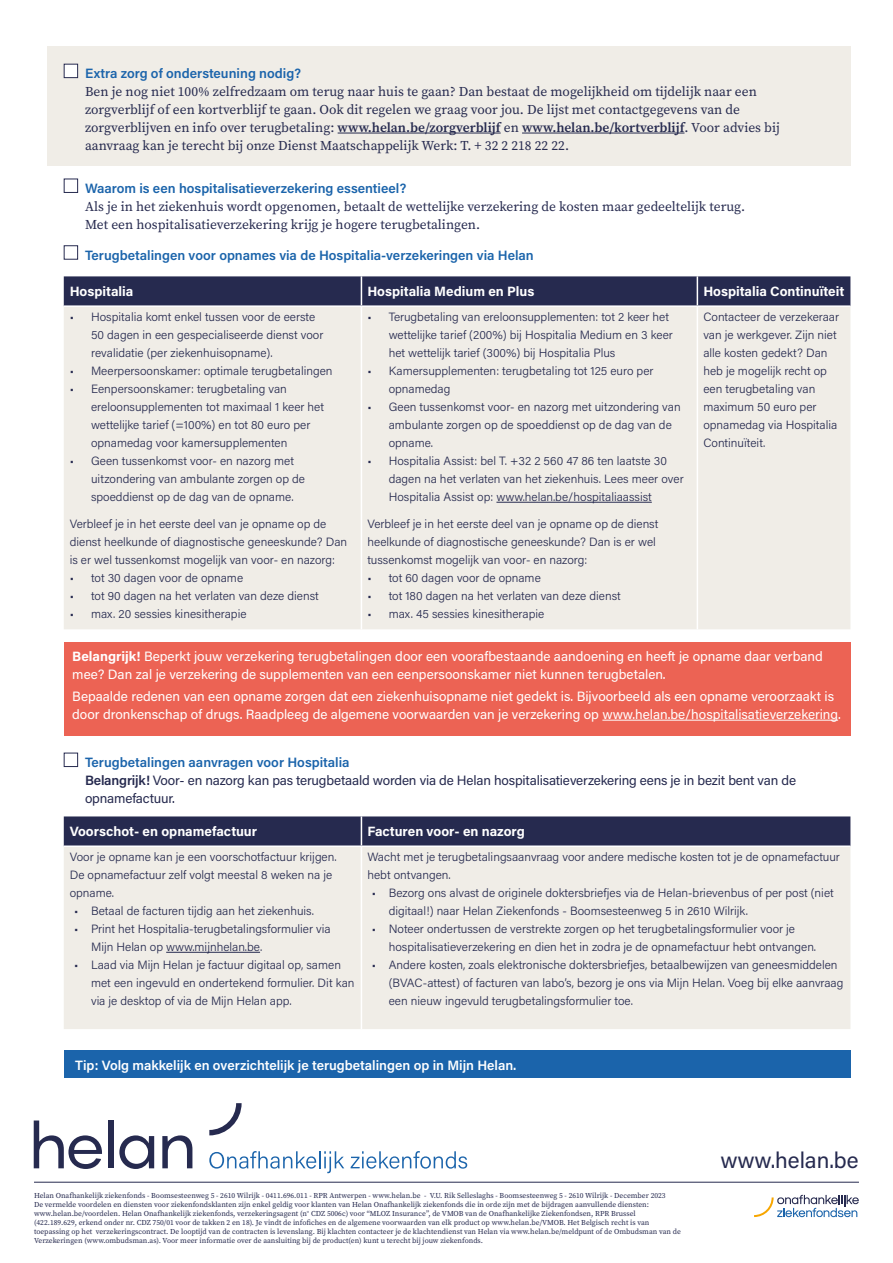
<style>
.page{position:relative;width:893px;height:1263px;background:#fff}
.page>*{position:absolute;margin:0;border:0;box-sizing:border-box;transform-origin:0 0}
.t1{font:22.5px "Acumin Pro";color:#262a4f}
.t2{font:13.5px/18px "Source Serif Pro";color:#262a4f}
.t3{font:13.5px/18px "Acumin Pro";color:#fff}
.t4{font:13.5px/18px "Acumin Pro";letter-spacing:-.015em;color:#262a4f}
.t5{font:600 13.5px "Acumin Pro";color:#1b64ab}
.t6{font:700 13.5px "Acumin Pro";color:#fff}
.t7{font:600 13.5px "Acumin Pro";color:#fff}
.t8{font:300 12px/18px "Acumin Pro";color:#262a4f}
.t9{font:7.5px/9px "Source Serif Pro";color:#262a4f}
.s1{font-weight:600}
.s2{font-weight:700}
.s3{font-weight:600;color:#1b64ab}
</style>
<div class="page">
<div style="left:64px;top:307px;width:786px;height:322px;background:#f0ede7"></div>
<div style="left:64px;top:276px;width:786px;height:29px;background:#262a4f"></div>
<hr style="left:361px;top:307px;width:1px;height:322px;background:#fff">
<hr style="left:697px;top:307px;width:1px;height:322px;background:#fff">
<hr style="left:496px;top:502px;width:156px;height:1px;background:#262a4f">
<div style="left:64px;top:642px;width:786px;height:94px;background:#ec6354"></div>
<hr style="left:602px;top:720px;width:236px;height:1px;background:#fff">
<div style="left:64px;top:179px;width:14px;height:14px;border:1px solid #262a4f"></div>
<div style="left:64px;top:245px;width:14px;height:15px;border:1px solid #262a4f"></div>
<div style="left:47px;top:47px;width:803px;height:119px;background:#f0ede7"></div>
<hr style="left:338px;top:133px;width:163px;height:1px;background:#262a4f">
<hr style="left:522px;top:133px;width:162px;height:1px;background:#262a4f">
<div style="left:64px;top:64px;width:14px;height:14px;background:#fff;border:1px solid #262a4f"></div>
<div style="left:64px;top:753px;width:14px;height:14px;border:1px solid #262a4f"></div>
<div style="left:64px;top:1050px;width:786px;height:28px;background:#1b64ab"></div>
<hr style="left:34px;top:1182px;width:825px;height:1px;background:#262a4f">
<svg style="left:754px;top:1195px;width:105px;height:22px"></svg>
<div style="left:64px;top:847px;width:786px;height:182px;background:#f0ede7"></div>
<div style="left:64px;top:816px;width:786px;height:29px;background:#262a4f"></div>
<hr style="left:361px;top:847px;width:1px;height:182px;background:#fff">
<hr style="left:166px;top:952px;width:94px;height:1px;background:#262a4f">
<svg style="left:209px;top:1151px;width:135px;height:22px"></svg>
<svg style="left:351px;top:1151px;width:116px;height:17px"></svg>
<svg style="left:34px;top:1120px;width:68px;height:49px"></svg>
<div style="left:108px;top:1120px;width:5px;height:48px;background:#262a4f"></div>
<svg style="left:119px;top:1135px;width:35px;height:34px"></svg>
<svg style="left:162px;top:1135px;width:30px;height:33px"></svg>
<svg style="left:209px;top:1103px;width:33px;height:32px"></svg>
<p class="t5" style="left:85px;top:64px;width:218px">Extra zorg of ondersteuning nodig?</p>
<p class="t2" style="left:85px;top:82px;width:696px">Ben je nog niet 100% zelfredzaam om terug naar huis te gaan? Dan bestaat de mogelijkheid om tijdelijk naar een zorgverblijf of een kortverblijf te gaan. Ook dit regelen we graag voor jou. De lijst met contactgegevens van de zorgverblijven en info over terugbetaling: <span class="s1">www.helan.be/zorgverblijf</span> en <span class="s1">www.helan.be/kortverblijf</span>. Voor advies bij aanvraag kan je terecht bij onze Dienst Maatschappelijk Werk: T. + 32 2 218 22 22.</p>
<p class="t5" style="left:85px;top:179px;width:323px">Waarom is een hospitalisatieverzekering essentieel?</p>
<p class="t2" style="left:85px;top:197px;width:662px">Als je in het ziekenhuis wordt opgenomen, betaalt de wettelijke verzekering de kosten maar gedeeltelijk terug.<br>Met een hospitalisatieverzekering krijg je hogere terugbetalingen.</p>
<p class="t5" style="left:85px;top:245px;width:450px">Terugbetalingen voor opnames via de Hospitalia-verzekeringen via Helan</p>
<p class="t6" style="left:70px;top:282px;width:65px">Hospitalia</p>
<p class="t6" style="left:367px;top:282px;width:168px">Hospitalia Medium en Plus</p>
<p class="t6" style="left:703px;top:282px;width:143px">Hospitalia Continuïteit</p>
<p class="t8" style="left:91px;top:307px;width:234px;text-indent:-21px">• Hospitalia komt enkel tussen voor de eerste<br>50 dagen in een gespecialiseerde dienst voor revalidatie (per ziekenhuisopname).</p>
<p class="t8" style="left:70px;top:361px;width:264px">• Meerpersoonskamer: optimale terugbetalingen</p>
<p class="t8" style="left:91px;top:379px;width:235px;text-indent:-21px">• Eenpersoonskamer: terugbetaling van ereloonsupplementen tot maximaal 1 keer het wettelijke tarief (=100%) en tot 80 euro per opnamedag voor kamersupplementen</p>
<p class="t8" style="left:91px;top:451px;width:215px;text-indent:-21px">• Geen tussenkomst voor- en nazorg met uitzondering van ambulante zorgen op de spoeddienst op de dag van de opname.</p>
<p class="t8" style="left:70px;top:514px;width:279px">Verbleef je in het eerste deel van je opname op de dienst heelkunde of diagnostische geneeskunde? Dan is er wel tussenkomst mogelijk van voor- en nazorg:</p>
<p class="t8" style="left:70px;top:568px;width:175px">• tot 30 dagen voor de opname</p>
<p class="t8" style="left:70px;top:586px;width:250px">• tot 90 dagen na het verlaten van deze dienst</p>
<p class="t8" style="left:70px;top:604px;width:178px">• max. 20 sessies kinesitherapie</p>
<p class="t8" style="left:389px;top:307px;width:286px;text-indent:-21px">• Terugbetaling van ereloonsupplementen: tot 2 keer het wettelijke tarief (200%) bij Hospitalia Medium en 3 keer het wettelijk tarief (300%) bij Hospitalia Plus</p>
<p class="t8" style="left:389px;top:361px;width:266px;text-indent:-21px">• Kamersupplementen: terugbetaling tot 125 euro per opnamedag</p>
<p class="t8" style="left:389px;top:397px;width:293px;text-indent:-21px">• Geen tussenkomst voor- en nazorg met uitzondering van ambulante zorgen op de spoeddienst op de dag van de opname.</p>
<p class="t8" style="left:389px;top:451px;width:297px;text-indent:-21px">• Hospitalia Assist: bel T. +32 2 560 47 86 ten laatste 30 dagen na het verlaten van het ziekenhuis. Lees meer over<br>Hospitalia Assist op: www.helan.be/hospitaliaassist</p>
<p class="t8" style="left:367px;top:514px;width:292px">Verbleef je in het eerste deel van je opname op de dienst heelkunde of diagnostische geneeskunde? Dan is er wel tussenkomst mogelijk van voor- en nazorg:</p>
<p class="t8" style="left:367px;top:568px;width:175px">• tot 60 dagen voor de opname</p>
<p class="t8" style="left:367px;top:586px;width:255px">• tot 180 dagen na het verlaten van deze dienst</p>
<p class="t8" style="left:367px;top:604px;width:178px">• max. 45 sessies kinesitherapie</p>
<p class="t8" style="left:703px;top:307px;width:137px">Contacteer de verzekeraar van je werkgever. Zijn niet alle kosten gedekt? Dan heb je mogelijk recht op een terugbetaling van maximum 50 euro per opnamedag via Hospitalia<br>Continuïteit.</p>
<p class="t3" style="left:72px;top:646px;width:752px"><span class="s2">Belangrijk!</span> Beperkt jouw verzekering terugbetalingen door een voorafbestaande aandoening en heeft je opname daar verband mee? Dan zal je verzekering de supplementen van een eenpersoonskamer niet kunnen terugbetalen.</p>
<p class="t3" style="left:72px;top:686px;width:770px">Bepaalde redenen van een opname zorgen dat een ziekenhuisopname niet gedekt is. Bijvoorbeeld als een opname veroorzaakt is door dronkenschap of drugs. Raadpleeg de algemene voorwaarden van je verzekering op www.helan.be/hospitalisatieverzekering.</p>
<p class="t4" style="left:85px;top:753px;width:712px"><span class="s3">Terugbetalingen aanvragen voor Hospitalia<br></span><span class="s1">Belangrijk!</span> Voor- en nazorg kan pas terugbetaald worden via de Helan hospitalisatieverzekering eens je in bezit bent van de opnamefactuur.</p>
<p class="t6" style="left:70px;top:822px;width:189px">Voorschot- en opnamefactuur</p>
<p class="t6" style="left:367px;top:822px;width:159px">Facturen voor- en nazorg</p>
<p class="t8" style="left:70px;top:847px;width:268px">Voor je opname kan je een voorschotfactuur krijgen.<br>De opnamefactuur zelf volgt meestal 8 weken na je opname.</p>
<p class="t8" style="left:74px;top:901px;width:242px">• Betaal de facturen tijdig aan het ziekenhuis.</p>
<p class="t8" style="left:91px;top:919px;width:241px;text-indent:-17px">• Print het Hospitalia-terugbetalingsformulier via<br>Mijn Helan op www.mijnhelan.be.</p>
<p class="t8" style="left:91px;top:955px;width:265px;text-indent:-17px">• Laad via Mijn Helan je factuur digitaal op, samen met een ingevuld en ondertekend formulier. Dit kan via je desktop of via de Mijn Helan app.</p>
<p class="t8" style="left:367px;top:847px;width:474px">Wacht met je terugbetalingsaanvraag voor andere medische kosten tot je de opnamefactuur hebt ontvangen.</p>
<p class="t8" style="left:389px;top:883px;width:447px;text-indent:-17px">• Bezorg ons alvast de originele doktersbriefjes via de Helan-brievenbus of per post (niet digitaal!) naar Helan Ziekenfonds - Boomsesteenweg 5 in 2610 Wilrijk.</p>
<p class="t8" style="left:389px;top:919px;width:429px;text-indent:-17px">• Noteer ondertussen de verstrekte zorgen op het terugbetalingsformulier voor je hospitalisatieverzekering en dien het in zodra je de opnamefactuur hebt ontvangen.</p>
<p class="t8" style="left:389px;top:955px;width:456px;text-indent:-17px">• Andere kosten, zoals elektronische doktersbriefjes, betaalbewijzen van geneesmiddelen (BVAC-attest) of facturen van labo’s, bezorg je ons via Mijn Helan. Voeg bij elke aanvraag een nieuw ingevuld terugbetalingsformulier toe.</p>
<p class="t7" style="left:75px;top:1055px;width:443px">Tip: Volg makkelijk en overzichtelijk je terugbetalingen op in Mijn Helan.</p>
<p class="t9" style="left:34px;top:1191px;width:648px">Helan Onafhankelijk ziekenfonds - Boomsesteenweg 5 - 2610 Wilrijk - 0411.696.011 - RPR Antwerpen - www.helan.be - V.U. Rik Selleslaghs - Boomsesteenweg 5 - 2610 Wilrijk - December 2023<br>De vermelde voordelen en diensten voor ziekenfondsklanten zijn enkel geldig voor klanten van Helan Onafhankelijk ziekenfonds die in orde zijn met de bijdragen aanvullende diensten: www.helan.be/voordelen. Helan Onafhankelijk ziekenfonds, verzekeringsagent (n° CDZ 5006c) voor “MLOZ Insurance”, de VMOB van de Onafhankelijke Ziekenfondsen, RPR Brussel<br>(422.189.629, erkend onder nr. CDZ 750/01 voor de takken 2 en 18). Je vindt de infofiches en de algemene voorwaarden van elk product op www.helan.be/VMOB. Het Belgisch recht is van toepassing op het verzekeringscontract. De looptijd van de contracten is levenslang. Bij klachten contacteer je de klachtendienst van Helan via www.helan.be/meldpunt of de Ombudsman van de Verzekeringen (www.ombudsman.as). Voor meer informatie over de aansluiting bij de product(en) kunt u terecht bij jouw ziekenfonds.</p>
<h1 class="t1" style="left:720px;top:1145px;width:140px">www.helan.be</h1>
</div>
